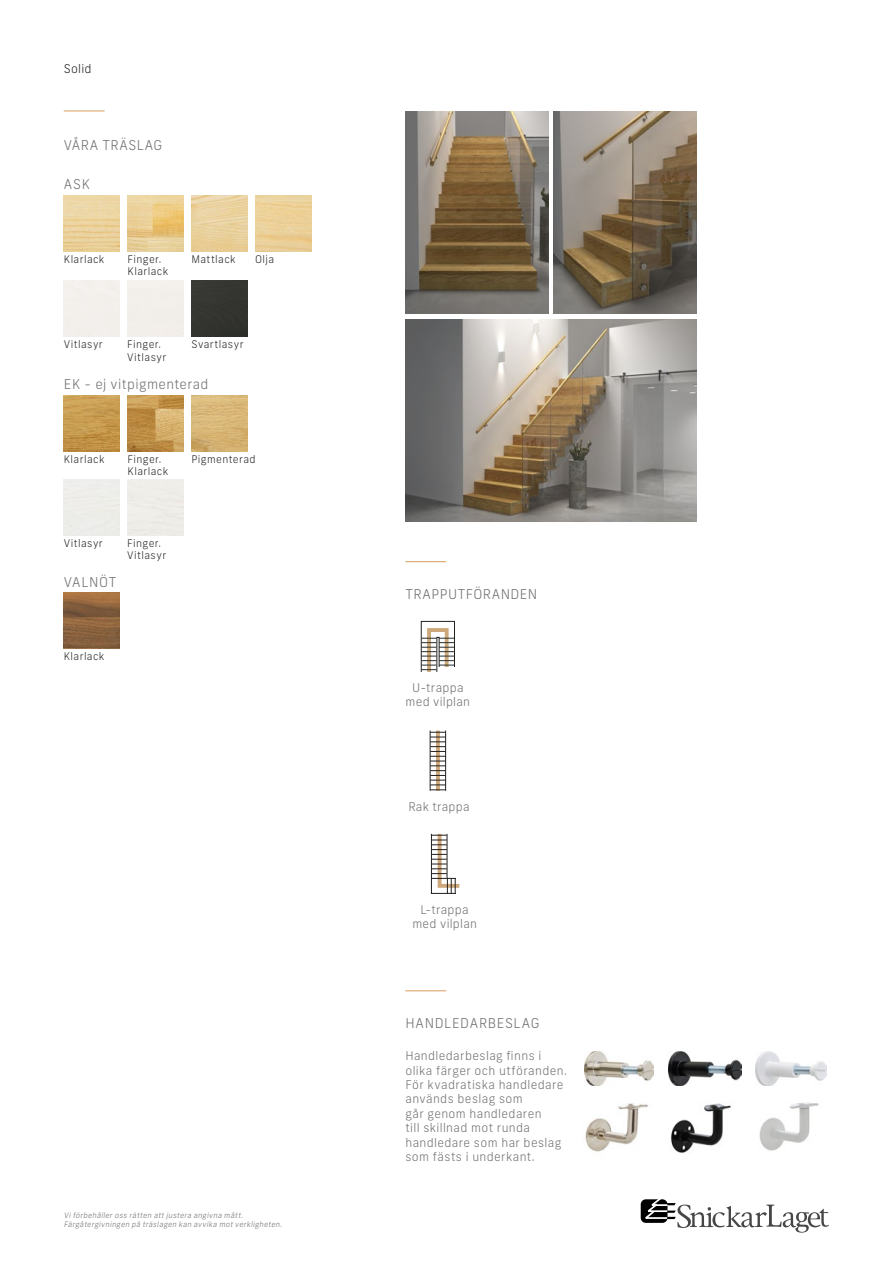
<style>
.page{position:relative;width:893px;height:1263px;background:#fff}
.page>*{position:absolute;margin:0;border:0;box-sizing:border-box;transform-origin:0 0}
.t1{font:300 13.5px "New Frank";letter-spacing:.04em;color:#6c6d70}
.t2{font:300 12px/14.4px "New Frank";letter-spacing:.03em;color:#6c6d70;text-align:center}
.t3{font:300 12px "New Frank";letter-spacing:.02em;color:#231f20}
.t4{font:300 10.5px/12.6px "New Frank";letter-spacing:.04em;color:#231f20}
.t5{font:italic 300 7.5px/9px "New Frank";color:#6c6d70}
</style>
<div class="page">
<div style="left:191px;top:281px;width:56px;height:56px;background:#343530"></div>
<img style="left:128px;top:195px;width:56px;height:56px">
<img style="left:64px;top:395px;width:56px;height:56px">
<img style="left:191px;top:395px;width:56px;height:56px">
<img style="left:128px;top:395px;width:56px;height:56px">
<img style="left:64px;top:593px;width:56px;height:56px">
<svg style="left:641px;top:1199px;width:188px;height:33px"></svg>
<hr style="left:64px;top:111px;width:41px;height:1px;background:#d89b5e">
<img style="left:405px;top:111px;width:144px;height:203px">
<img style="left:406px;top:319px;width:291px;height:203px">
<img style="left:554px;top:111px;width:142px;height:203px">
<hr style="left:405px;top:561px;width:41px;height:1px;background:#d89b5e">
<hr style="left:436px;top:731px;width:4px;height:60px;background:#9d846a">
<hr style="left:430px;top:731px;width:1px;height:60px;background:#231f20">
<hr style="left:445px;top:731px;width:1px;height:60px;background:#231f20">
<svg style="left:430px;top:732px;width:15px;height:58px"></svg>
<svg style="left:421px;top:621px;width:34px;height:51px"></svg>
<svg style="left:430px;top:834px;width:30px;height:60px"></svg>
<hr style="left:405px;top:990px;width:41px;height:1px;background:#d89b5e">
<img style="left:584px;top:1051px;width:70px;height:34px">
<img style="left:668px;top:1051px;width:74px;height:35px">
<img style="left:755px;top:1051px;width:71px;height:35px">
<img style="left:585px;top:1103px;width:63px;height:49px">
<img style="left:670px;top:1103px;width:61px;height:50px">
<img style="left:759px;top:1102px;width:60px;height:49px">
<p class="t3" style="left:64px;top:61px;width:29px">Solid</p>
<p class="t1" style="left:64px;top:137px;width:100px">VÅRA TRÄSLAG</p>
<p class="t1" style="left:64px;top:176px;width:27px">ASK</p>
<p class="t4" style="left:64px;top:253px;width:42px">Klarlack</p>
<p class="t4" style="left:191px;top:253px;width:46px">Mattlack</p>
<p class="t4" style="left:128px;top:253px;width:42px">Finger.<br>Klarlack</p>
<p class="t4" style="left:255px;top:253px;width:21px">Olja</p>
<p class="t4" style="left:64px;top:338px;width:41px">Vitlasyr</p>
<p class="t4" style="left:127px;top:338px;width:41px">Finger.<br>Vitlasyr</p>
<p class="t4" style="left:191px;top:338px;width:54px">Svartlasyr</p>
<p class="t1" style="left:64px;top:375px;width:146px">EK - ej vitpigmenterad</p>
<p class="t4" style="left:64px;top:453px;width:42px">Klarlack</p>
<p class="t4" style="left:191px;top:453px;width:66px">Pigmenterad</p>
<p class="t4" style="left:128px;top:453px;width:42px">Finger.<br>Klarlack</p>
<p class="t4" style="left:64px;top:536px;width:41px">Vitlasyr</p>
<p class="t1" style="left:64px;top:574px;width:54px">VALNÖT</p>
<p class="t4" style="left:127px;top:536px;width:41px">Finger.<br>Vitlasyr</p>
<p class="t4" style="left:64px;top:650px;width:42px">Klarlack</p>
<p class="t5" style="left:64px;top:1210px;width:221px">Vi förbehåller oss rätten att justera angivna mått.<br>Färgåtergivningen på träslagen kan avvika mot verkligheten.</p>
<p class="t1" style="left:405px;top:586px;width:133px">TRAPPUTFÖRANDEN</p>
<p class="t2" style="left:406px;top:680px;width:66px">U-trappa med vilplan</p>
<p class="t2" style="left:408px;top:799px;width:63px">Rak trappa</p>
<p class="t2" style="left:412px;top:902px;width:66px">L-trappa med vilplan</p>
<p class="t1" style="left:405px;top:1015px;width:136px">HANDLEDARBESLAG</p>
<p class="t2" style="left:405px;top:1048px;width:163px;text-align:left">Handledarbeslag finns i olika färger och utföranden.<br>För kvadratiska handledare används beslag som<br>går genom handledaren<br>till skillnad mot runda handledare som har beslag som fästs i underkant.</p>
</div>
